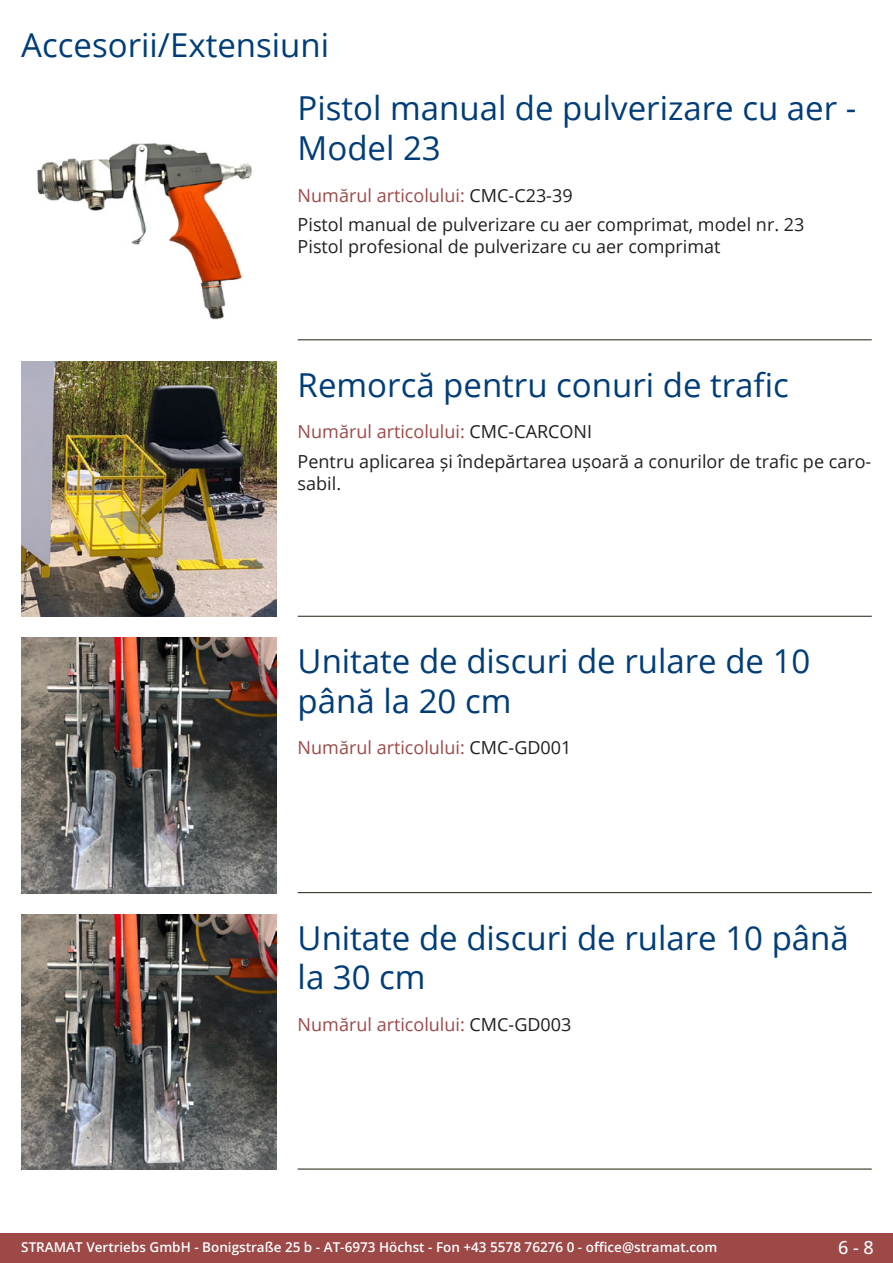
<style>
.page{position:relative;width:893px;height:1263px;background:#fff}
.page>*{position:absolute;margin:0;border:0;box-sizing:border-box;transform-origin:0 0}
.Produkttitel{font:33px/39.6px "Open Sans";color:#003d78}
.RastTitel{font:33px "Open Sans";color:#003d78}
.Beschreibung_Text{font:18px/21.6px "Open Sans";color:#231f20}
.TechDaten_Überschrif{font:18px "Open Sans";color:#9c4948}
.t1{font:500 18px "Open Sans";color:#fff}
.t2{font:600 13.5px "Open Sans";color:#fff}
.s1{color:#231f20}
</style>
<div class="page">
<div style="left:0;top:1233px;width:893px;height:30px;background:#9c4948"></div>
<hr style="left:298px;top:340px;width:574px;height:1px;background:#201d08">
<hr style="left:298px;top:616px;width:574px;height:1px;background:#201d08">
<hr style="left:298px;top:892px;width:574px;height:1px;background:#201d08">
<hr style="left:298px;top:1169px;width:574px;height:1px;background:#201d08">
<img style="left:37px;top:143px;width:215px;height:177px">
<img style="left:21px;top:361px;width:255px;height:256px">
<img style="left:21px;top:638px;width:255px;height:255px">
<img style="left:21px;top:914px;width:255px;height:255px">
<p class="RastTitel" style="left:21px;top:22px;width:309px">Accesorii/Extensiuni</p>
<p class="Produkttitel" style="left:298px;top:88px;width:560px">Pistol manual de pulverizare cu aer -<br>Model 23</p>
<p class="TechDaten_Überschrif" style="left:298px;top:183px;width:277px">Numărul articolului: <span class="s1">CMC-C23-39</span></p>
<p class="Beschreibung_Text" style="left:298px;top:214px;width:508px">Pistol manual de pulverizare cu aer comprimat, model nr. 23<br>Pistol profesional de pulverizare cu aer comprimat</p>
<p class="Produkttitel" style="left:298px;top:364px;width:493px">Remorcă pentru conuri de trafic</p>
<p class="TechDaten_Überschrif" style="left:298px;top:420px;width:296px">Numărul articolului: <span class="s1">CMC-CARCONI</span></p>
<p class="Beschreibung_Text" style="left:298px;top:450px;width:574px">Pentru aplicarea și îndepărtarea ușoară a conurilor de trafic pe caro&shy;sabil.</p>
<p class="Produkttitel" style="left:298px;top:640px;width:514px">Unitate de discuri de rulare de 10 până la 20 cm</p>
<p class="TechDaten_Überschrif" style="left:298px;top:735px;width:275px">Numărul articolului: <span class="s1">CMC-GD001</span></p>
<p class="Produkttitel" style="left:298px;top:917px;width:553px">Unitate de discuri de rulare 10 până la 30 cm</p>
<p class="TechDaten_Überschrif" style="left:298px;top:1012px;width:275px">Numărul articolului: <span class="s1">CMC-GD003</span></p>
<p class="t2" style="left:21px;top:1238px;width:698px">STRAMAT Vertriebs GmbH - Bonigstraße 25 b - AT-6973 Höchst - Fon +43 5578 76276 0 - office@stramat.com</p>
<p class="t1" style="left:838px;top:1234px;width:37px">6 - 8</p>
</div>
